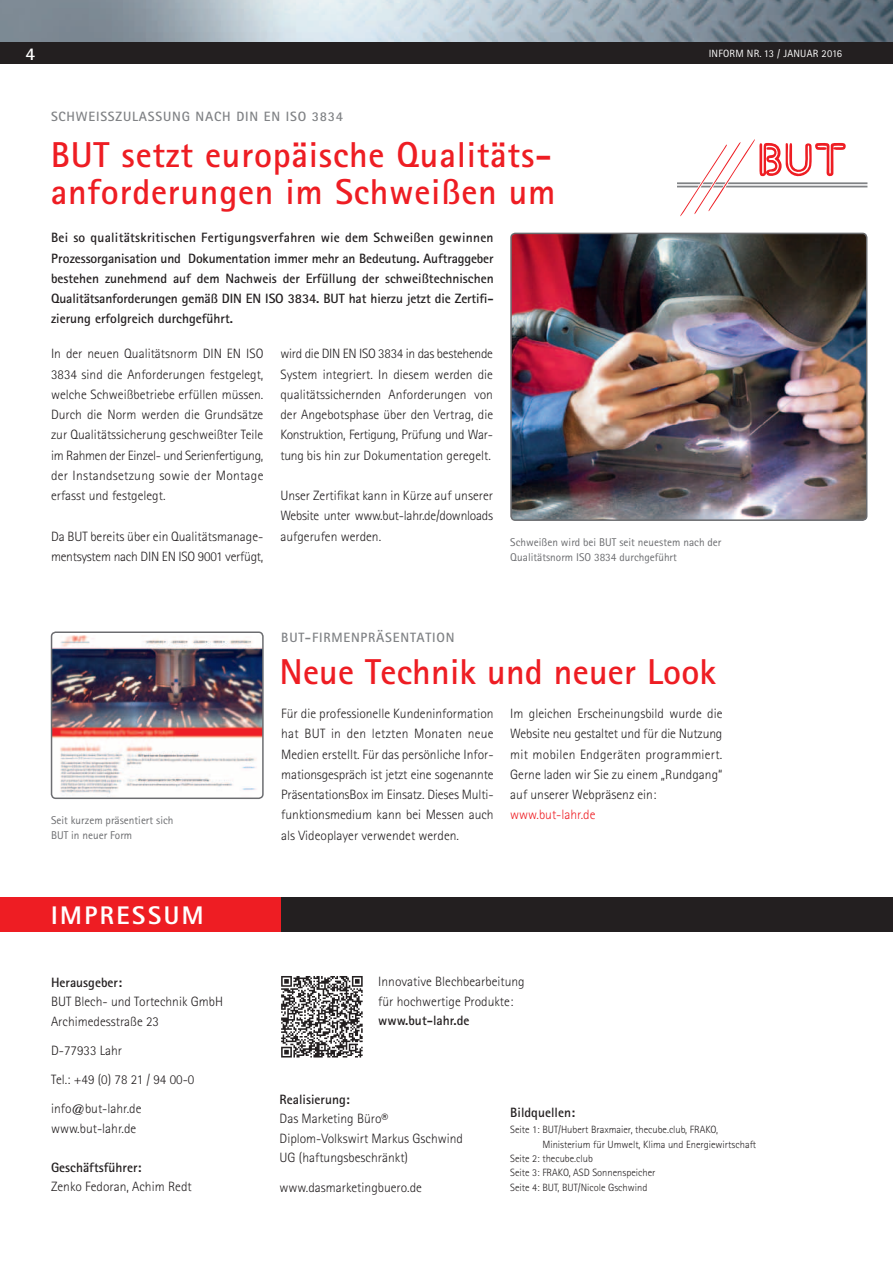
<style>
.page{position:relative;width:893px;height:1263px;background:#fff}
.page>*{position:absolute;margin:0;border:0;box-sizing:border-box;transform-origin:0 0}
.t1{font:700 36px/37.5px "Rotis Sans Serif";letter-spacing:.02em;color:#ee1d23;text-align:right}
.t2{font:800 25.5px "Rotis Sans Serif";letter-spacing:.1em;color:#fff}
.t3{font:700 18px "Rotis Sans Serif";color:#fff}
.t4{font:300 13.5px/20.2px "Rotis Sans Serif";color:#231f20}
.t5{font:700 13.5px/20.2px "Rotis Sans Serif";color:#231f20;text-align:justify}
.t6{font:700 13.5px "Rotis Sans Serif";letter-spacing:.06em;color:#808285}
.t7{font:300 13.5px "Rotis Sans Serif";color:#ee1d23}
.t8{font:11.25px/15px "Rotis Sans Serif";color:#6c6d70}
.t9{font:300 10.5px "Rotis Sans Serif";color:#231f20}
.t10{font:10.5px "Rotis Sans Serif";letter-spacing:.02em;color:#fff}
</style>
<div class="page">
<div style="left:274px;top:897px;width:619px;height:34px;background:#231f20"></div>
<svg style="left:677px;top:139px;width:190px;height:77px"></svg>
<div style="left:0;top:897px;width:281px;height:34px;background:#ee1d23"></div>
<img style="left:0;top:0;width:893px;height:43px">
<div style="left:0;top:43px;width:893px;height:21px;background:#231f20"></div>
<img style="left:54px;top:635px;width:207px;height:159px">
<div style="left:51px;top:631px;width:213px;height:168px;border:2px solid #6c6d70;border-radius:4px"></div>
<img style="left:513px;top:233px;width:354px;height:287px">
<div style="left:510px;top:233px;width:357px;height:288px;border:2px solid #6c6d70;border-radius:4px"></div>
<svg style="left:281px;top:1057px;width:81px;height:1px"></svg>
<svg style="left:281px;top:976px;width:82px;height:81px"></svg>
<h3 class="t3" style="left:26px;top:43px;width:11px">4</h3>
<p class="t10" style="left:709px;top:47px;width:22px">IN FORM</p>
<p class="t10" style="left:747px;top:47px;width:97px">NR. 13 / Januar 2016</p>
<p class="t6" style="left:51px;top:108px;width:242px">SchweiSSzulassung nach DI N EN ISO</p>
<p class="t6" style="left:312px;top:108px;width:33px">3834</p>
<h1 class="t1" style="left:51px;top:135px;width:506px">setzt europäische Qualitäts&shy;anforderungen im Schweißen um</h1>
<h1 class="t1" style="left:51px;top:135px;width:20px">BUT</h1>
<p class="t5" style="left:51px;top:227px;width:444px">Bei so qualitätskritischen Fertigungsverfahren wie dem Schweißen gewinnen Prozessorganisation und Dokumentation immer mehr an Bedeutung. Auftraggeber bestehen zunehmend auf dem Nachweis der Erfüllung der schweißtechnischen Qualitätsanforderungen gemäß DI N EN ISO</p>
<p class="t5" style="left:288px;top:288px;width:44px">3834. BUT</p>
<p class="t5" style="left:349px;top:288px;width:146px">hat hierzu jetzt die Zertifi-</p>
<p class="t5" style="left:51px;top:308px;width:183px">zierung erfolgreich durchgeführt.</p>
<p class="t4" style="left:51px;top:344px;width:214px;text-align:justify">In der neuen Qualitätsnorm DIN EN ISO 3834 sind die Anforderungen festgelegt, welche Schweißbetriebe erfüllen müssen.<br>Durch die Norm werden die Grundsätze zur Qualitätssicherung geschweißter Teile im Rahmen der Einzel- und Serienfertigung, der Instandsetzung sowie der Montage erfasst und festgelegt.</p>
<p class="t4" style="left:51px;top:526px;width:214px">Da BUT bereits über ein Qualitätsmanage&shy;mentsystem nach DIN EN ISO 9001 verfügt,</p>
<p class="t4" style="left:280px;top:344px;width:214px;text-align:justify">wird die DIN EN ISO 3834 in das bestehende System integriert. In diesem werden die qualitätssichernden Anforderungen von der Angebotsphase über den Vertrag, die Konstruktion, Fertigung, Prüfung und War&shy;tung bis hin zur Dokumentation geregelt.</p>
<p class="t4" style="left:280px;top:485px;width:214px;text-align:justify">Unser Zertifikat kann in Kürze auf unserer Website unter www.but-lahr.de/downloads aufgerufen werden.</p>
<p class="t8" style="left:510px;top:535px;width:213px">Schweißen wird bei BUT seit neuestem nach der<br>Qualitätsnorm ISO 3834 durchgeführt</p>
<p class="t6" style="left:281px;top:628px;width:173px">BUT-Firmenpräsentation</p>
<p class="t8" style="left:51px;top:813px;width:124px">Seit kurzem präsentiert sich<br>BUT in neuer Form</p>
<h2 class="t2" style="left:51px;top:899px;width:154px">IMPRESSUM</h2>
<p class="t5" style="left:51px;top:972px;width:72px">Herausgeber:</p>
<p class="t4" style="left:51px;top:992px;width:174px;line-height:19.5px">BUT Blech- und Tortechnik GmbH<br>Archimedesstraße 23</p>
<p class="t4" style="left:51px;top:1036px;width:145px;line-height:29.2px">D-77933 Lahr<br>Tel.: +49 (0) 78 21 / 94 00-0 info@but-lahr.de</p>
<p class="t4" style="left:51px;top:1118px;width:87px">www.but-lahr.de</p>
<p class="t5" style="left:51px;top:1157px;width:92px">Geschäftsführer:</p>
<p class="t4" style="left:51px;top:1177px;width:142px">Zenko Fedoran, Achim Redt</p>
<h1 class="t1" style="left:280px;top:653px;width:438px">Neue Technik und neuer Look</h1>
<p class="t4" style="left:281px;top:703px;width:214px;text-align:justify">Für die professionelle Kundeninformation hat BUT in den letzten Monaten neue Medien erstellt. Für das persönliche Infor&shy;mationsgespräch ist jetzt eine sogenannte PräsentationsBox im Einsatz. Dieses Multi&shy;funktionsmedium kann bei Messen auch als Videoplayer verwendet werden.</p>
<p class="t4" style="left:510px;top:703px;width:214px;text-align:justify">Im gleichen Erscheinungsbild wurde die Website neu gestaltet und für die Nutzung mit mobilen Endgeräten programmiert.<br>Gerne laden wir Sie zu einem „Rundgang“ auf unserer Webpräsenz ein:</p>
<p class="t7" style="left:510px;top:807px;width:87px">www.but-lahr.de</p>
<p class="t4" style="left:378px;top:972px;width:148px;line-height:19.5px">Innovative Blechbearbeitung für hochwertige Produkte:</p>
<p class="t5" style="left:378px;top:1010px;width:93px">www.but-lahr.de</p>
<p class="t5" style="left:280px;top:1089px;width:72px">Realisierung:</p>
<p class="t4" style="left:280px;top:1109px;width:185px;line-height:19.5px">Das Marketing Büro®<br>Diplom-Volkswirt Markus Gschwind<br>UG (haftungsbeschränkt)</p>
<p class="t4" style="left:280px;top:1177px;width:144px">www.dasmarketingbuero.de</p>
<p class="t5" style="left:510px;top:1102px;width:66px">Bildquellen:</p>
<p class="t9" style="left:510px;top:1124px;width:209px">Seite 1: BUT/Hubert Braxmaier, thecube.club, FRAKO,</p>
<p class="t9" style="left:542px;top:1138px;width:215px">Ministerium für Umwelt, Klima und Energiewirtschaft</p>
<p class="t9" style="left:510px;top:1152px;width:84px">Seite 2: thecube.club</p>
<p class="t9" style="left:510px;top:1166px;width:147px">Seite 3: FRAKO, ASD Sonnenspeicher</p>
<p class="t9" style="left:510px;top:1181px;width:139px">Seite 4: BUT, BUT/Nicole Gschwind</p>
</div>
